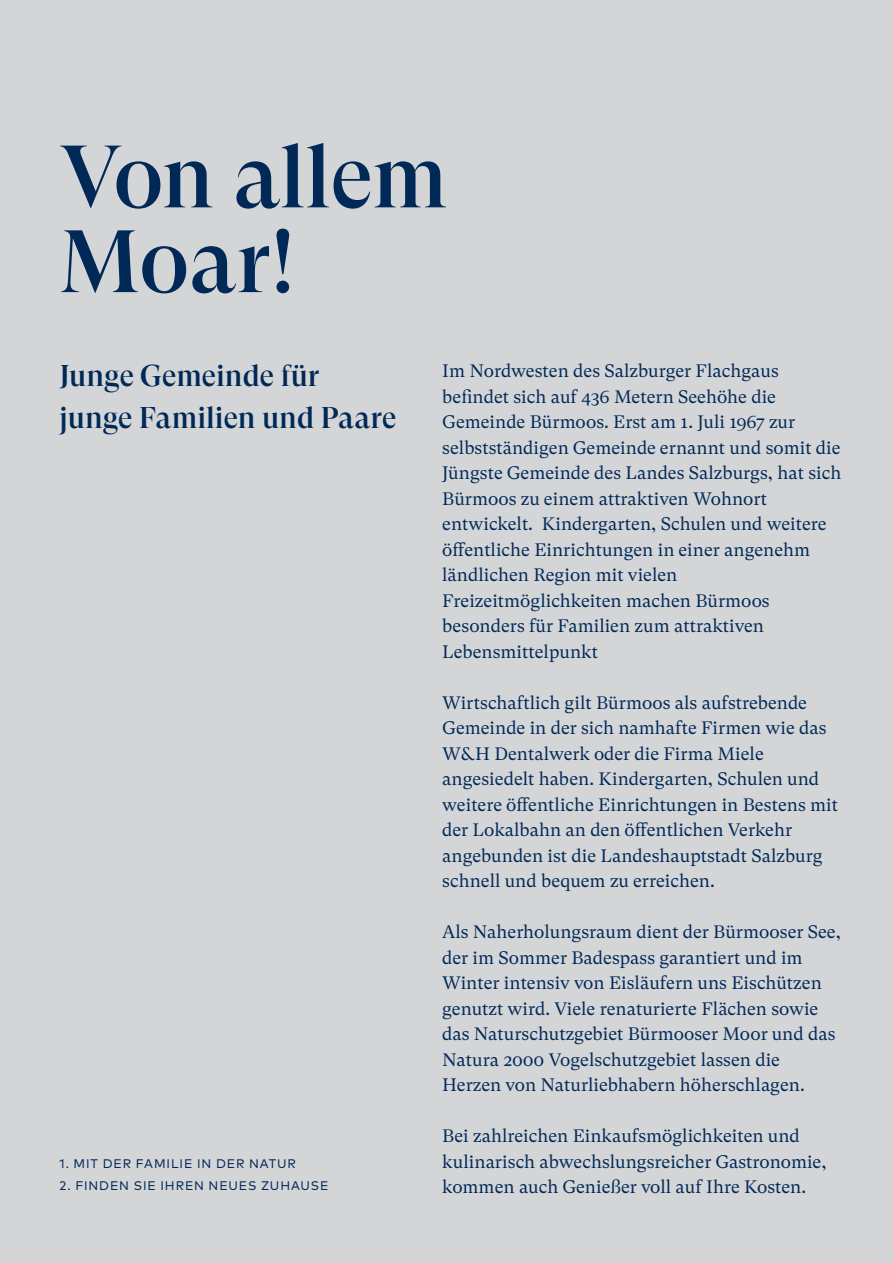
<style>
.page{position:relative;width:893px;height:1263px;background:#d4d5d7}
.page>*{position:absolute;margin:0;border:0;box-sizing:border-box;transform-origin:0 0}
.t1{font:500 88.2px "GT Super Display";letter-spacing:-.005em;color:#002957}
.t2{font:500 30px "GT Super Display";color:#002957}
.t3{font:18px/25.5px "GT Super Text";color:#002957}
.t4{font:12.45px "Mark OT";letter-spacing:.07em;color:#002957}
</style>
<div class="page">
<p class="t1" style="left:60px;top:131px;width:390px">Von allem</p>
<p class="t1" style="left:60px;top:215px;width:237px">Moar!</p>
<p class="t2" style="left:60px;top:360px;width:261px">Junge Gemeinde für</p>
<p class="t2" style="left:60px;top:402px;width:338px">junge Familien und Paare</p>
<p class="t4" style="left:60px;top:1156px;width:238px">1. MIT DER FAMILIE IN DER NATUR</p>
<p class="t4" style="left:60px;top:1177px;width:270px">2. FINDEN SIE IHREN NEUES ZUHAUSE</p>
<p class="t3" style="left:442px;top:358px;width:401px">Im Nordwesten des Salzburger Flachgaus befindet sich auf 436 Metern Seehöhe die Gemeinde Bürmoos. Erst am 1. Juli 1967 zur selbstständigen Gemeinde ernannt und somit die Jüngste Gemeinde des Landes Salzburgs, hat sich Bürmoos zu einem attraktiven Wohnort entwickelt. Kindergarten, Schulen und weitere öffentliche Einrichtungen in einer angenehm ländlichen Region mit vielen Freizeitmöglichkeiten machen Bürmoos besonders für Familien zum attraktiven Lebensmittelpunkt</p>
<p class="t3" style="left:442px;top:690px;width:397px">Wirtschaftlich gilt Bürmoos als aufstrebende Gemeinde in der sich namhafte Firmen wie das W&amp;H Dentalwerk oder die Firma Miele angesiedelt haben. Kindergarten, Schulen und weitere öffentliche Einrichtungen in Bestens mit der Lokalbahn an den öffentlichen Verkehr angebunden ist die Landeshauptstadt Salzburg schnell und bequem zu erreichen.</p>
<p class="t3" style="left:442px;top:919px;width:400px">Als Naherholungsraum dient der Bürmooser See, der im Sommer Badespass garantiert und im Winter intensiv von Eisläufern uns Eischützen genutzt wird. Viele renaturierte Flächen sowie das Naturschutzgebiet Bürmooser Moor und das Natura 2000 Vogelschutzgebiet lassen die Herzen von Naturliebhabern höherschlagen.</p>
<p class="t3" style="left:442px;top:1123px;width:386px">Bei zahlreichen Einkaufsmöglichkeiten und kulinarisch abwechslungsreicher Gastronomie, kommen auch Genießer voll auf Ihre Kosten.</p>
</div>
